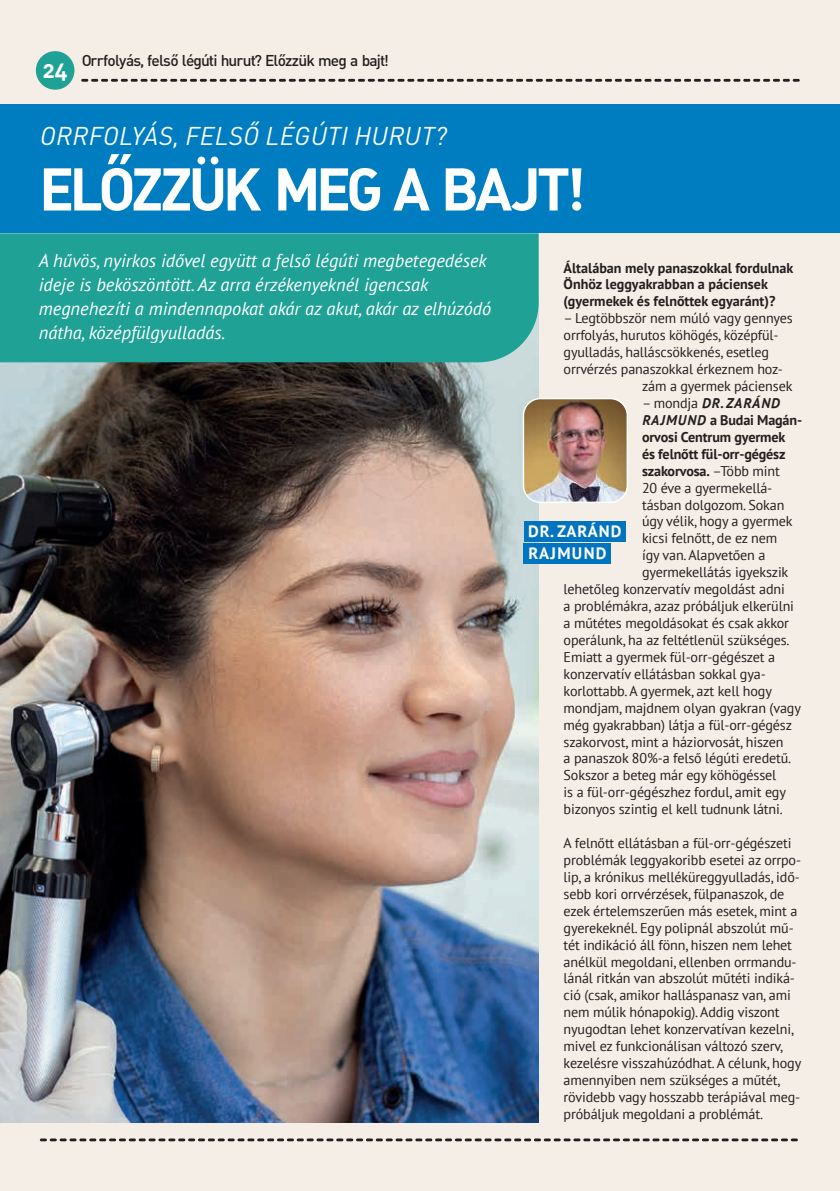
<style>
.page{position:relative;width:840px;height:1191px;background:#fff}
.page>*{position:absolute;margin:0;border:0;box-sizing:border-box;transform-origin:0 0}
.t1{font:700 59.2px "DIN Alt PFL";letter-spacing:-.03em;color:#fff}
.t2{font:italic 25.4px "DIN Pro";letter-spacing:.015em;color:#fff}
.t3{font:700 22.6px "DIN Alt PFL";color:#fff}
.t4{font:italic 18.4px/24px "PT Sans";color:#fff}
.t5{font:700 16.6px/22px "PT Sans";letter-spacing:.06em;color:#fff}
.t6{font:15.6px "DIN Alt Md PFL";color:#231f20}
.t7{font:14.2px/17px "PT Sans";letter-spacing:-.01em;color:#231f20}
.t8{font:700 14.2px/17px "PT Sans";color:#231f20}
.t9{font:italic 700 14.2px "PT Sans";letter-spacing:.07em;color:#231f20}
.s1{font-weight:400;font-style:normal}
.s2{font-style:italic}
.s3{font-weight:400}
</style>
<div class="page">
<div style="left:0;top:0;width:839px;height:1191px;background:#f4eee6"></div>
<img style="left:0;top:362px;width:538px;height:760px">
<div style="left:36px;top:51px;width:38px;height:39px;background:#1fa196;border-radius:50%"></div>
<svg style="left:81px;top:79px;width:718px;height:3px"></svg>
<svg style="left:40px;top:1138px;width:757px;height:3px"></svg>
<img style="left:522px;top:398px;width:105px;height:105px">
<div style="left:523px;top:521px;width:102px;height:20px;background:#0074be"></div>
<div style="left:523px;top:543px;width:88px;height:20px;background:#0074be"></div>
<div style="left:0;top:104px;width:839px;height:129px;background:#007dc1"></div>
<div style="left:0;top:233px;width:538px;height:129px;background:#1fa196"></div>
<h3 class="t3" style="left:43px;top:55px;width:26px">24</h3>
<p class="t6" style="left:82px;top:51px;width:307px">Orrfolyás, felső légúti hurut? Előzzük meg a bajt!</p>
<h2 class="t2" style="left:40px;top:116px;width:408px">ORRFOLYÁS, FELSŐ LÉGÚTI HURUT?</h2>
<h1 class="t1" style="left:39px;top:150px;width:544px">ELŐZZÜK MEG A BAJT!</h1>
<p class="t4" style="left:39px;top:248px;width:454px">A hűvös, nyirkos idővel együtt a felső légúti megbetegedések ideje is beköszöntött. Az arra érzékenyeknél igencsak megnehezíti a mindennapokat akár az akut, akár az elhúzódó nátha, középfülgyulladás.</p>
<p class="t8" style="left:563px;top:259px;width:231px">Általában mely panaszokkal fordulnak<br>Önhöz leggyakrabban a páciensek (gyermekek és felnőttek egyaránt)?</p>
<p class="t7" style="left:563px;top:309px;width:230px">– Legtöbbször nem múló vagy gennyes</p>
<p class="t7" style="left:563px;top:326px;width:216px">orrfolyás, hurutos köhögés, középfül-</p>
<p class="t7" style="left:563px;top:343px;width:207px">gyulladás, halláscsökkenés, esetleg</p>
<p class="t7" style="left:563px;top:360px;width:220px">orrvérzés panaszokkal érkeznem hoz-</p>
<p class="t7" style="left:641px;top:377px;width:152px">zám a gyermek páciensek</p>
<p class="t9" style="left:641px;top:394px;width:139px"><span class="s1">– mondja</span> DR. ZARÁND</p>
<p class="t8" style="left:642px;top:411px;width:161px"><span class="s2">RAJMUND</span> a Budai Magán-</p>
<p class="t8" style="left:641px;top:428px;width:145px">orvosi Centrum gyermek</p>
<p class="t8" style="left:641px;top:445px;width:145px">és felnőtt fül-orr-gégész</p>
<p class="t8" style="left:641px;top:462px;width:139px">szakorvosa. <span class="s3">–Több mint</span></p>
<p class="t7" style="left:641px;top:479px;width:132px">20 éve a gyermekellá-</p>
<p class="t7" style="left:641px;top:496px;width:144px">tásban dolgozom. Sokan</p>
<p class="t7" style="left:641px;top:512px;width:152px">úgy vélik, hogy a gyermek</p>
<p class="t7" style="left:641px;top:529px;width:137px">kicsi felnőtt, de ez nem</p>
<p class="t7" style="left:641px;top:546px;width:125px">így van. Alapvetően a</p>
<p class="t7" style="left:641px;top:563px;width:148px">gyermekellátás igyekszik</p>
<p class="t7" style="left:563px;top:580px;width:222px">lehetőleg konzervatív megoldást adni</p>
<p class="t7" style="left:563px;top:597px;width:232px">a problémákra, azaz próbáljuk elkerülni</p>
<p class="t7" style="left:563px;top:614px;width:227px">a műtétes megoldásokat és csak akkor</p>
<p class="t7" style="left:563px;top:631px;width:227px">operálunk, ha az feltétlenül szükséges.</p>
<p class="t7" style="left:563px;top:648px;width:213px">Emiatt a gyermek fül-orr-gégészet a</p>
<p class="t7" style="left:563px;top:665px;width:203px">konzervatív ellátásban sokkal gya-</p>
<p class="t7" style="left:563px;top:682px;width:210px">korlottabb. A gyermek, azt kell hogy</p>
<p class="t7" style="left:563px;top:699px;width:239px">mondjam, majdnem olyan gyakran (vagy</p>
<p class="t7" style="left:563px;top:715px;width:230px">még gyakrabban) látja a fül-orr-gégész</p>
<p class="t7" style="left:563px;top:732px;width:221px">szakorvost, mint a háziorvosát, hiszen</p>
<p class="t7" style="left:563px;top:749px;width:229px">a panaszok 80%-a felső légúti eredetű.</p>
<p class="t7" style="left:563px;top:766px;width:214px">Sokszor a beteg már egy köhögéssel</p>
<p class="t7" style="left:563px;top:783px;width:224px">is a fül-orr-gégészhez fordul, amit egy</p>
<p class="t7" style="left:563px;top:800px;width:220px">bizonyos szintig el kell tudnunk látni.</p>
<p class="t7" style="left:563px;top:834px;width:239px">A felnőtt ellátásban a fül-orr-gégészeti problémák leggyakoribb esetei az orrpo&shy;lip, a krónikus melléküreggyulladás, idő&shy;sebb kori orrvérzések, fülpanaszok, de ezek értelemszerűen más esetek, mint a gyerekeknél. Egy polipnál abszolút mű&shy;tét indikáció áll fönn, hiszen nem lehet anélkül megoldani, ellenben orrmandu&shy;lánál ritkán van abszolút műtéti indiká&shy;ció (csak, amikor halláspanasz van, ami nem múlik hónapokig). Addig viszont nyugodtan lehet konzervatívan kezelni, mivel ez funkcionálisan változó szerv, kezelésre visszahúzódhat. A célunk, hogy amennyiben nem szükséges a műtét, rövidebb vagy hosszabb terápiával meg&shy;próbáljuk megoldani a problémát.</p>
<p class="t5" style="left:528px;top:519px;width:95px">DR. ZARÁND<br>RAJMUND</p>
</div>
